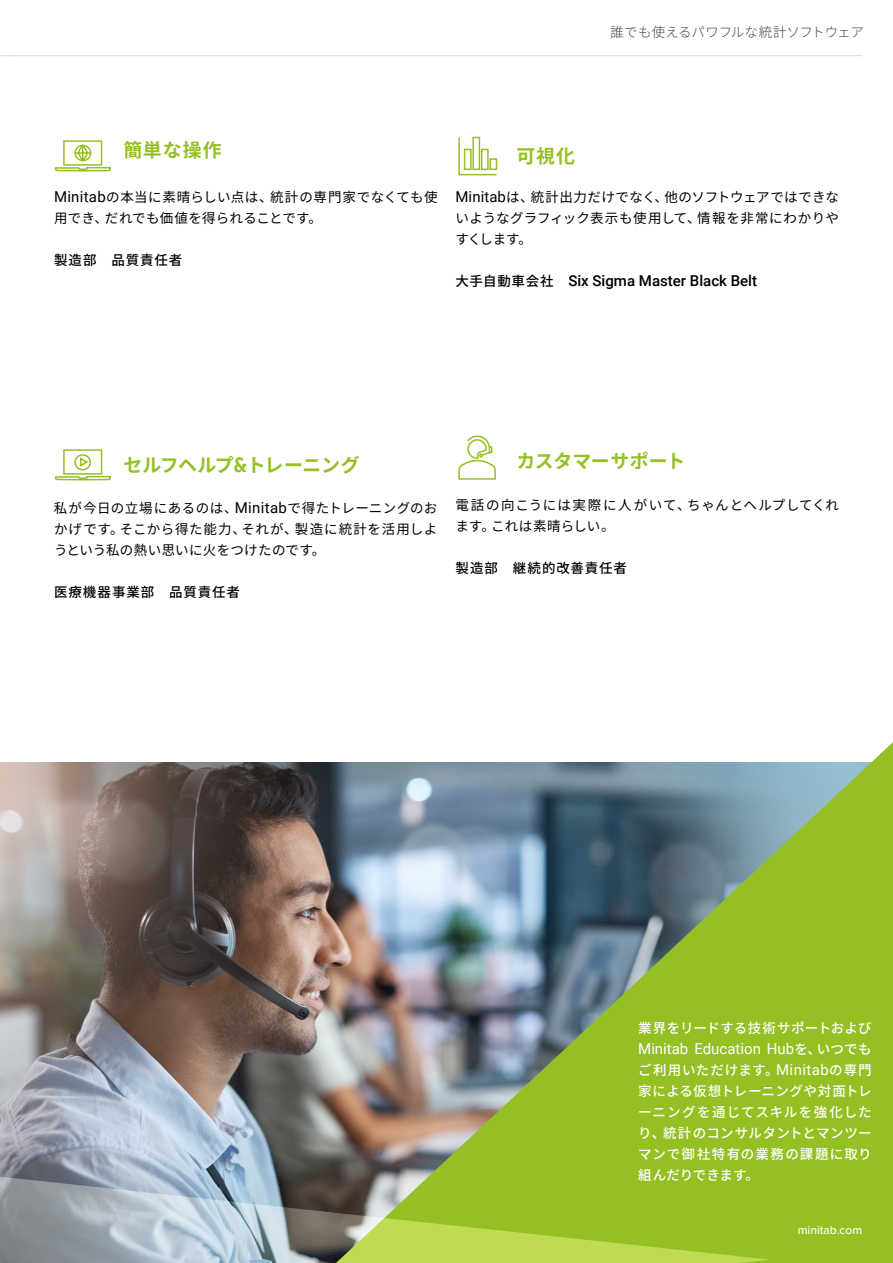
<style>
.page{position:relative;width:893px;height:1263px;background:#fff}
.page>*{position:absolute;margin:0;border:0;box-sizing:border-box;transform-origin:0 0}
.t1{font:700 18.9px "Noto Sans JP";letter-spacing:.01em;color:#95c023}
.t2{font:700 18.9px "Noto Sans JP";letter-spacing:-.015em;color:#95c023}
.t3{font:500 15px "Roboto";color:#000}
.t4{font:15px "Roboto";color:#fff}
.t5{font:13.5px/21px "Noto Sans JP";letter-spacing:.03em;color:#000;text-align:justify}
.t6{font:500 13.5px/21px "Noto Sans JP";letter-spacing:.04em;color:#fff;text-align:justify}
.t7{font:13.5px/21px "Noto Sans JP";letter-spacing:.06em;color:#000}
.t8{font:500 13.5px "Noto Sans JP";letter-spacing:.065em;color:#000}
.t9{font:300 13.5px "Noto Sans JP";letter-spacing:-.015em;color:#424446}
.t10{font:500 13.5px "Noto Sans JP";letter-spacing:.015em;color:#fff}
.t11{font:500 12px "Proxima Nova";color:#fff}
.s1{font-family:"Roboto";font-size:15px}
.s2{font-family:"Noto Sans JP";font-size:13.5px}
.s3{font-family:"IBM Plex Mono";font-size:21px}
.s4{font-family:"Noto Sans JP";font-weight:500;font-size:13.5px}
.s5{font-family:"Roboto";font-weight:400;font-size:15px}
</style>
<div class="page">
<hr style="left:8px;top:55px;width:854px;height:1px;background:#dbdee2">
<svg style="left:54px;top:449px;width:57px;height:32px"></svg>
<svg style="left:458px;top:435px;width:38px;height:45px"></svg>
<svg style="left:54px;top:140px;width:57px;height:32px"></svg>
<svg style="left:458px;top:136px;width:40px;height:40px"></svg>
<img style="left:0;top:763px;width:336px;height:317px">
<img style="left:336px;top:742px;width:557px;height:521px">
<svg style="left:0;top:1080px;width:771px;height:183px"></svg>
<p class="t9" style="left:610px;top:24px;width:255px">誰でも使えるパワフルな統計ソフトウェア</p>
<h1 class="t1" style="left:123px;top:139px;width:100px">簡単な操作</h1>
<h1 class="t1" style="left:516px;top:145px;width:60px">可視化</h1>
<p class="t5" style="left:54px;top:187px;width:385px"><span class="s1">Minitab</span>の本当に素晴らしい点は、統計の専門家でなくても使用でき、だれでも価値を得られることです。</p>
<p class="t8" style="left:54px;top:252px;width:130px">製造部　品質責任者</p>
<p class="t5" style="left:455px;top:187px;width:385px"><span class="s1">Minitab</span>は、統計出力だけでなく、他のソフトウェアではできないようなグラフィック表示も使用して、情報を非常にわかりやすくします。</p>
<p class="t3" style="left:455px;top:270px;width:303px"><span class="s2">大手自動車会社　</span>Six Sigma Master Black Belt</p>
<h1 class="t2" style="left:123px;top:454px;width:238px">セルフヘルプ<span class="s3">&amp;</span>トレーニング</h1>
<h1 class="t1" style="left:516px;top:451px;width:170px">カスタマーサポート</h1>
<p class="t5" style="left:54px;top:498px;width:385px">私が今日の立場にあるのは、<span class="s1">Minitab</span>で得たトレーニングのおかげです。そこから得た能力、それが、製造に統計を活用しようという私の熱い思いに火をつけたのです。</p>
<p class="t8" style="left:54px;top:585px;width:187px">医療機器事業部　品質責任者</p>
<p class="t7" style="left:455px;top:494px;width:385px">電話の向こうには実際に人がいて、ちゃんとヘルプしてくれます。これは素晴らしい。</p>
<p class="t8" style="left:455px;top:560px;width:173px">製造部　継続的改善責任者</p>
<p class="t10" style="left:638px;top:1020px;width:235px">業界をリードする技術サポートおよび</p>
<p class="t4" style="left:638px;top:1038px;width:235px">Minitab Education Hub<span class="s4">を、いつでも</span></p>
<p class="t6" style="left:638px;top:1059px;width:235px">ご利用いただけます。<span class="s5">Minitab</span>の専門家による仮想トレーニングや対面トレーニングを通じてスキルを強化したり、統計のコンサルタントとマンツーマンで御社特有の業務の課題に取り組んだりできます。</p>
<p class="t11" style="left:798px;top:1221px;width:66px">minitab.com</p>
</div>
